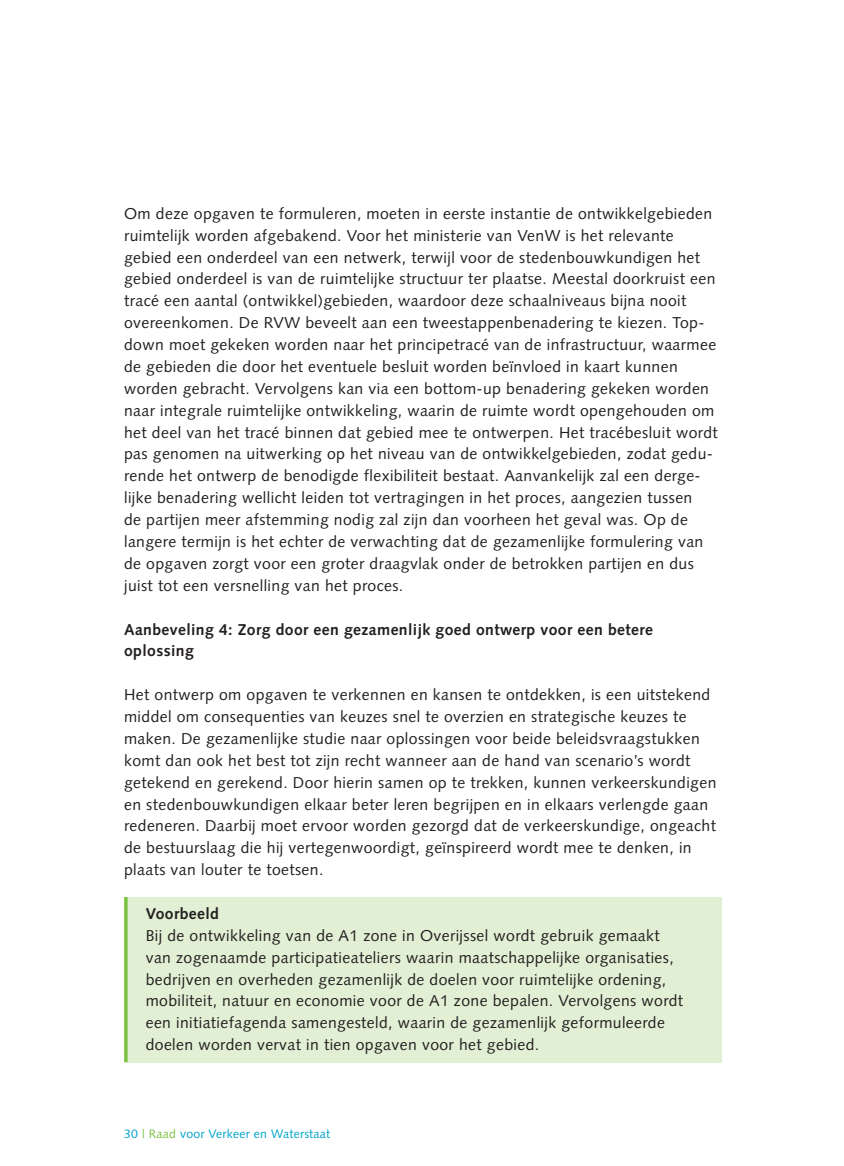
<style>
.page{position:relative;width:844px;height:1166px;background:#fff}
.page>*{position:absolute;margin:0;border:0;box-sizing:border-box;transform-origin:0 0}
.t1{font:15.75px/21.9px "Syntax LT Std";letter-spacing:.025em;color:#231f20}
.t2{font:700 15.75px/21.9px "Syntax LT Std";letter-spacing:.025em;color:#231f20}
.t3{font:12.25px "Syntax LT Std";letter-spacing:.015em;color:#00a4ca}
.s1{color:#7bc142}
</style>
<div class="page">
<div style="left:126px;top:897px;width:595px;height:165px;background:#e1efd4"></div>
<svg style="left:124px;top:897px;width:4px;height:165px"></svg>
<p class="t1" style="left:124px;top:202px;width:595px">Om deze opgaven te formuleren, moeten in eerste instantie de ontwikkelgebieden ruimtelijk worden afgebakend. Voor het ministerie van VenW is het relevante gebied een onderdeel van een netwerk, terwijl voor de stedenbouwkundigen het gebied onderdeel is van de ruimtelijke structuur ter plaatse. Meestal doorkruist een tracé een aantal (ontwikkel)gebieden, waardoor deze schaalniveaus bijna nooit overeenkomen. De RVW beveelt aan een tweestappenbenadering te kiezen. Top&shy;down moet gekeken worden naar het principetracé van de infrastructuur, waarmee de gebieden die door het eventuele besluit worden beïnvloed in kaart kunnen worden gebracht. Vervolgens kan via een bottom-up benadering gekeken worden naar integrale ruimtelijke ontwikkeling, waarin de ruimte wordt opengehouden om het deel van het tracé binnen dat gebied mee te ontwerpen. Het tracébesluit wordt pas genomen na uitwerking op het niveau van de ontwikkelgebieden, zodat gedu&shy;rende het ontwerp de benodigde flexibiliteit bestaat. Aanvankelijk zal een derge&shy;lijke benadering wellicht leiden tot vertragingen in het proces, aangezien tussen<br>de partijen meer afstemming nodig zal zijn dan voorheen het geval was. Op de langere termijn is het echter de verwachting dat de gezamenlijke formulering van de opgaven zorgt voor een groter draagvlak onder de betrokken partijen en dus juist tot een versnelling van het proces.</p>
<p class="t2" style="left:124px;top:618px;width:530px">Aanbeveling 4: Zorg door een gezamenlijk goed ontwerp voor een betere oplossing</p>
<p class="t1" style="left:124px;top:684px;width:593px">Het ontwerp om opgaven te verkennen en kansen te ontdekken, is een uitstekend middel om consequenties van keuzes snel te overzien en strategische keuzes te maken. De gezamenlijke studie naar oplossingen voor beide beleidsvraagstukken komt dan ook het best tot zijn recht wanneer aan de hand van scenario’s wordt getekend en gerekend. Door hierin samen op te trekken, kunnen verkeerskundigen en stedenbouwkundigen elkaar beter leren begrijpen en in elkaars verlengde gaan redeneren. Daarbij moet ervoor worden gezorgd dat de verkeerskundige, ongeacht de bestuurslaag die hij vertegenwoordigt, geïnspireerd wordt mee te denken, in plaats van louter te toetsen.</p>
<p class="t2" style="left:146px;top:902px;width:75px">Voorbeeld</p>
<p class="t1" style="left:146px;top:924px;width:539px">Bij de ontwikkeling van de A1 zone in Overijssel wordt gebruik gemaakt van zogenaamde participatieateliers waarin maatschappelijke organisaties, bedrijven en overheden gezamenlijk de doelen voor ruimtelijke ordening, mobiliteit, natuur en economie voor de A1 zone bepalen. Vervolgens wordt een initiatiefagenda samengesteld, waarin de gezamenlijk geformuleerde doelen worden vervat in tien opgaven voor het gebied.</p>
<p class="t3" style="left:124px;top:1126px;width:207px">30 <span class="s1">| Raad</span> voor Verkeer en Waterstaat</p>
</div>
